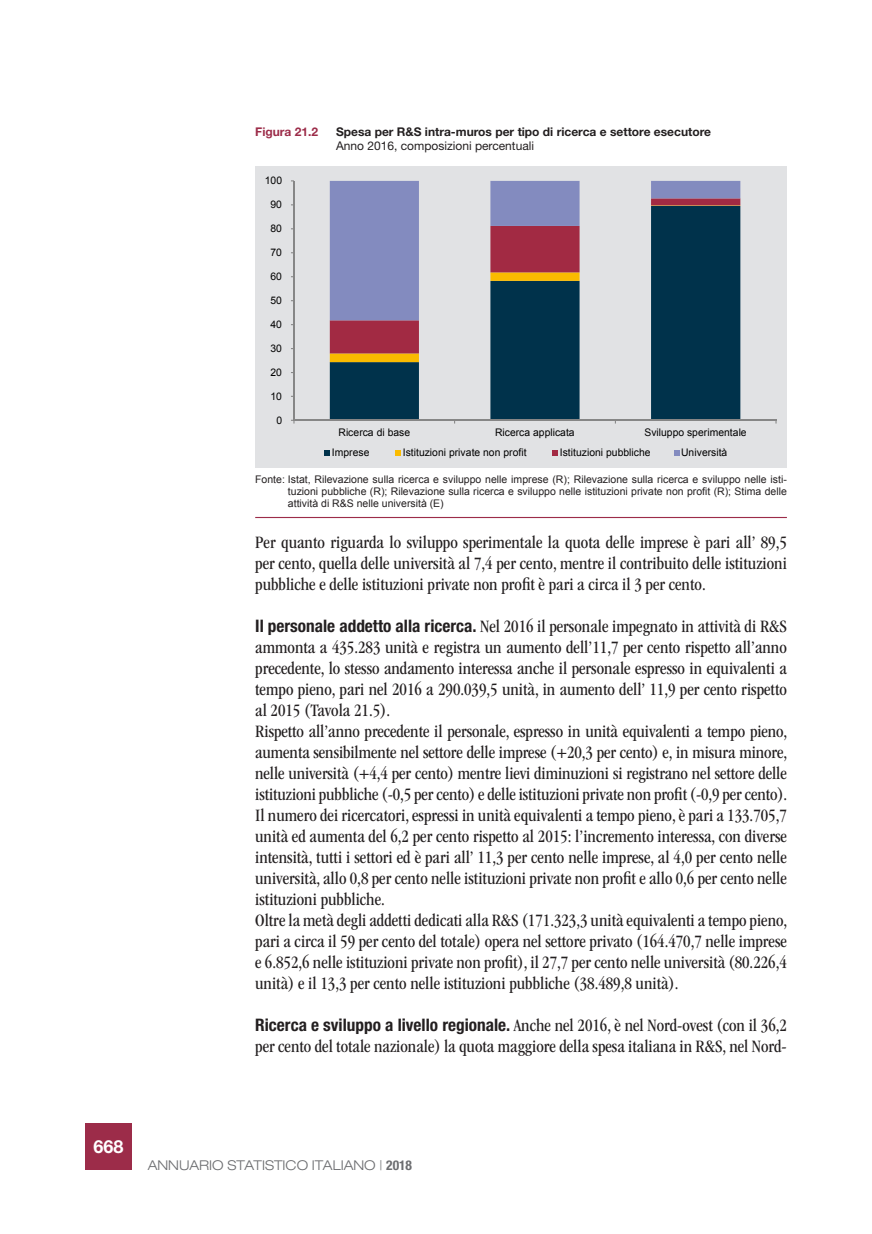
<style>
.page{position:relative;width:872px;height:1234px;background:#fff}
.page>*{position:absolute;margin:0;border:0;box-sizing:border-box;transform-origin:0 0}
.t1{font:condensed 18px/21px "ITC Garamond Std";color:#231f20}
.t2{font:700 18px "Helvetica Neue LT Std";color:#fff}
.t3{font:300 expanded 13.5px "Helvetica Neue LT Std";color:#6c6d70}
.t4{font:700 12px "Helvetica Neue LT Std";color:#231f20}
.t5{font:12px "Helvetica Neue LT Std";color:#231f20}
.t6{font:700 12px "Helvetica Neue LT Std";color:#9c2c49}
.t7{font:10.5px/12px "Arial";color:#231f20;text-align:justify}
.t8{font:10.5px "Arial";color:#000}
.s1{font-family:"Helvetica Neue LT Std";font-weight:700;font-size:17.25px}
.s2{font-weight:700;font-stretch:condensed}
</style>
<div class="page">
<div style="left:85px;top:1123px;width:47px;height:46px;background:#9c2c49"></div>
<div style="left:255px;top:166px;width:532px;height:301px;background:#e1e2e4"></div>
<svg style="left:330px;top:362px;width:410px;height:57px;fill:#00324b"></svg>
<svg style="left:330px;top:353px;width:410px;height:9px"></svg>
<svg style="left:330px;top:320px;width:410px;height:33px"></svg>
<svg style="left:330px;top:181px;width:410px;height:139px"></svg>
<hr style="left:293px;top:181px;width:1px;height:239px;background:#868686">
<hr style="left:294px;top:419px;width:482px;height:2px;background:#868686">
<svg style="left:325px;top:450px;width:5px;height:5px"></svg>
<svg style="left:395px;top:450px;width:6px;height:5px"></svg>
<svg style="left:552px;top:450px;width:6px;height:5px"></svg>
<svg style="left:674px;top:450px;width:5px;height:5px"></svg>
<hr style="left:255px;top:517px;width:532px;height:1px;background:#9c2c49">
<p class="t6" style="left:255px;top:124px;width:64px">Figura 21.2</p>
<p class="t4" style="left:336px;top:124px;width:376px">Spesa per R&amp;S intra-muros per tipo di ricerca e settore esecutore</p>
<p class="t5" style="left:336px;top:138px;width:200px">Anno 2016, composizioni percentuali</p>
<p class="t8" style="left:265px;top:173px;width:19px">100</p>
<p class="t8" style="left:271px;top:197px;width:13px">90</p>
<p class="t8" style="left:271px;top:221px;width:13px">80</p>
<p class="t8" style="left:271px;top:245px;width:13px">70</p>
<p class="t8" style="left:271px;top:269px;width:13px">60</p>
<p class="t8" style="left:271px;top:293px;width:13px">50</p>
<p class="t8" style="left:271px;top:317px;width:13px">40</p>
<p class="t8" style="left:271px;top:341px;width:13px">30</p>
<p class="t8" style="left:271px;top:365px;width:13px">20</p>
<p class="t8" style="left:271px;top:389px;width:13px">10</p>
<p class="t8" style="left:276px;top:413px;width:7px">0</p>
<p class="t8" style="left:338px;top:425px;width:73px">Ricerca di base</p>
<p class="t8" style="left:495px;top:425px;width:81px">Ricerca applicata</p>
<p class="t8" style="left:644px;top:425px;width:104px">Sviluppo sperimentale</p>
<p class="t8" style="left:332px;top:445px;width:39px">Imprese</p>
<p class="t8" style="left:403px;top:445px;width:125px">Istituzioni private non profit</p>
<p class="t8" style="left:560px;top:445px;width:92px">Istituzioni pubbliche</p>
<p class="t8" style="left:681px;top:445px;width:48px">Università</p>
<p class="t7" style="left:288px;top:474px;width:500px;text-indent:-33px">Fonte: Istat, Rilevazione sulla ricerca e sviluppo nelle imprese (R); Rilevazione sulla ricerca e sviluppo nelle isti&shy;tuzioni pubbliche (R); Rilevazione sulla ricerca e sviluppo nelle istituzioni private non profit (R); Stima delle attività di R&amp;S nelle università (E)</p>
<p class="t1" style="left:255px;top:531px;width:533px;text-align:justify">Per quanto riguarda lo sviluppo sperimentale la quota delle imprese è pari all’ 89,5 per cento, quella delle università al 7,4 per cento, mentre il contribuito delle istituzioni pubbliche e delle istituzioni private non profit è pari a circa il 3 per cento.</p>
<p class="t1" style="left:255px;top:615px;width:533px"><span class="s1">Il personale addetto alla ricerca.</span> Nel 2016 il personale impegnato in attività di R&amp;S ammonta a 435.283 unità e registra un aumento dell’11,7 per cento rispetto all’anno precedente, lo stesso andamento interessa anche il personale espresso in equivalenti a tempo pieno, pari nel 2016 a 290.039,5 unità, in aumento dell’ 11,9 per cento rispetto al 2015 (Tavola 21.5).<br>Rispetto all’anno precedente il personale, espresso in unità equivalenti a tempo pieno, aumenta sensibilmente nel settore delle imprese (+20,3 per cento) e, in misura minore, nelle università (+4,4 per cento) mentre lievi diminuzioni si registrano nel settore delle istituzioni pubbliche (-0,5 per cento) e delle istituzioni private non profit (-0,9 per cento).<br>Il numero dei ricercatori, espressi in unità equivalenti a tempo pieno, è pari a 133.705,7 unità ed aumenta del 6,2 per cento rispetto al 2015: l’incremento interessa, con diverse intensità, tutti i settori ed è pari all’ 11,3 per cento nelle imprese, al 4,0 per cento nelle università, allo 0,8 per cento nelle istituzioni private non profit e allo 0,6 per cento nelle istituzioni pubbliche.<br>Oltre la metà degli addetti dedicati alla R&amp;S (171.323,3 unità equivalenti a tempo pieno, pari a circa il 59 per cento del totale) opera nel settore privato (164.470,7 nelle imprese e 6.852,6 nelle istituzioni private non profit), il 27,7 per cento nelle università (80.226,4 unità) e il 13,3 per cento nelle istituzioni pubbliche (38.489,8 unità).</p>
<p class="t1" style="left:255px;top:1014px;width:533px"><span class="s1">Ricerca e sviluppo a livello regionale.</span> Anche nel 2016, è nel Nord-ovest (con il 36,2 per cento del totale nazionale) la quota maggiore della spesa italiana in R&amp;S, nel Nord-</p>
<p class="t2" style="left:93px;top:1135px;width:32px">668</p>
<p class="t3" style="left:148px;top:1157px;width:266px">ANNUARIO STATISTICO ITALIANO | <span class="s2">2018</span></p>
</div>
